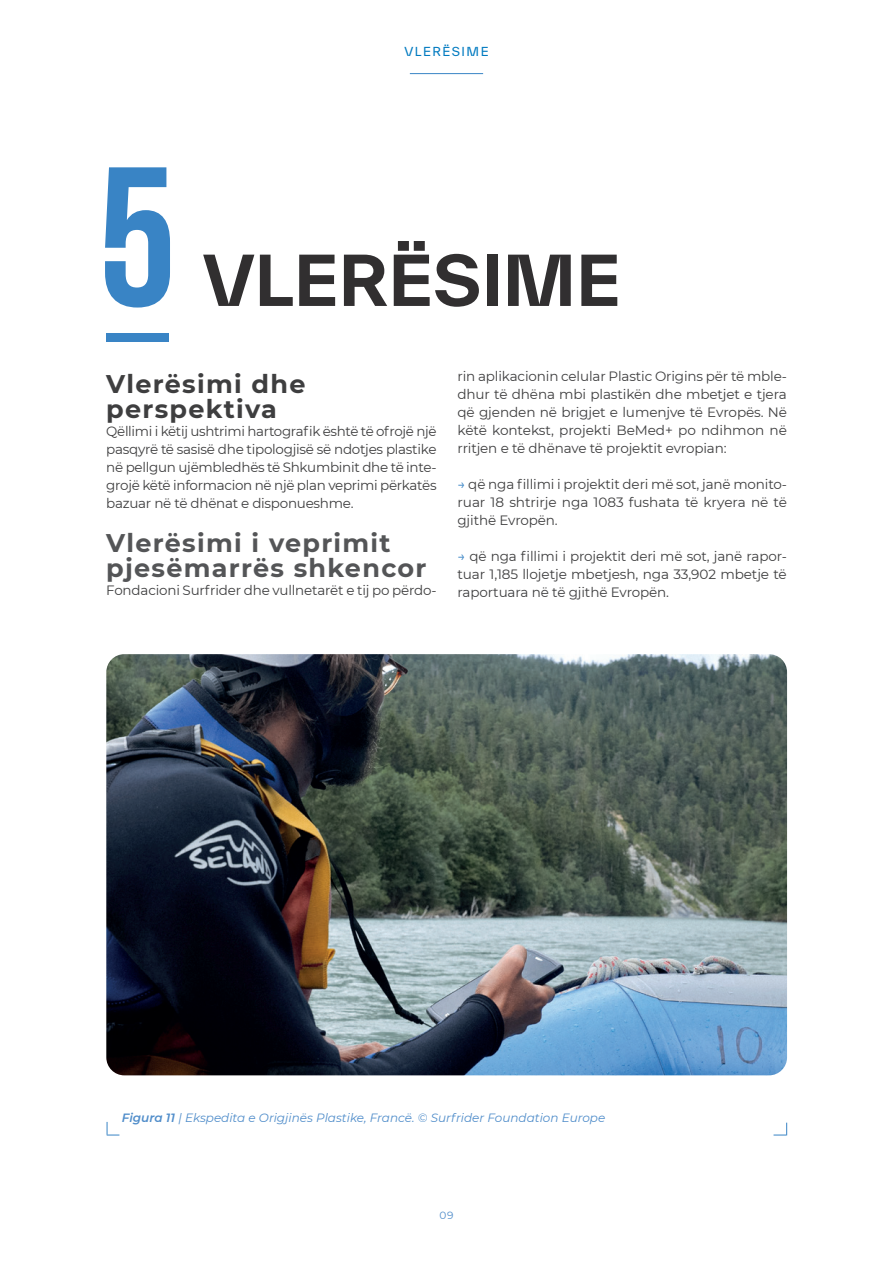
<style>
.page{position:relative;width:893px;height:1263px;background:#fff}
.page>*{position:absolute;margin:0;border:0;box-sizing:border-box;transform-origin:0 0}
.t1{font:700 198px "Bebas Neue";color:#3984c5}
.t2{font:700 67.5px "TWK Everett";color:#312f30}
.t3{font:700 25.5px/25.5px "Montserrat";letter-spacing:.05em;color:#545557}
.t4{font:700 25.5px/25.5px "Montserrat";letter-spacing:.05em;color:#3e3e3f}
.t5{font:13.5px/18px "Montserrat";letter-spacing:-.01em;color:#3e3e3f;text-align:justify}
.t6{font:italic 12px "Montserrat";color:#508dca}
.t7{font:12px "TWK Everett";letter-spacing:.125em;color:#007ac0}
.t8{font:10.5px "Montserrat";color:#508dca}
.s1{color:#3984c5}
.s2{font-weight:600}
</style>
<div class="page">
<div style="left:106px;top:333px;width:63px;height:8px;background:#3984c5"></div>
<hr style="left:410px;top:73px;width:73px;height:1px;background:#3984c5">
<img style="left:106px;top:654px;width:681px;height:421px">
<svg style="left:107px;top:1122px;width:12px;height:14px"></svg>
<svg style="left:773px;top:1123px;width:14px;height:13px"></svg>
<p class="t7" style="left:404px;top:43px;width:86px">VLERËSIME</p>
<h1 class="t1" style="left:98px;top:129px;width:80px">5</h1>
<h2 class="t2" style="left:203px;top:232px;width:419px">VLERËSIME</h2>
<h3 class="t4" style="left:106px;top:370px;width:201px">Vlerësimi dhe perspektiva</h3>
<p class="t5" style="left:106px;top:422px;width:332px">Qëllimi i këtij ushtrimi hartografik është të ofrojë një pasqyrë të sasisë dhe tipologjisë së ndotjes plastike në pellgun ujëmbledhës të Shkumbinit dhe të inte&shy;grojë këtë informacion në një plan veprimi përkatës bazuar në të dhënat e disponueshme.</p>
<h3 class="t3" style="left:106px;top:529px;width:322px">Vlerësimi i veprimit pjesëmarrës shkencor</h3>
<p class="t5" style="left:106px;top:581px;width:332px">Fondacioni Surfrider dhe vullnetarët e tij po përdo-</p>
<p class="t5" style="left:457px;top:367px;width:331px">rin aplikacionin celular Plastic Origins për të mble&shy;dhur të dhëna mbi plastikën dhe mbetjet e tjera që gjenden në brigjet e lumenjve të Evropës. Në këtë kontekst, projekti BeMed+ po ndihmon në rritjen e të dhënave të projektit evropian:</p>
<p class="t5" style="left:457px;top:475px;width:331px"><span class="s1">→</span> që nga fillimi i projektit deri më sot, janë monito&shy;ruar 18 shtrirje nga 1083 fushata të kryera në të gjithë Evropën.</p>
<p class="t5" style="left:457px;top:547px;width:331px"><span class="s1">→</span> që nga fillimi i projektit deri më sot, janë rapor&shy;tuar 1,185 llojetje mbetjesh, nga 33,902 mbetje të raportuara në të gjithë Evropën.</p>
<p class="t6" style="left:122px;top:1109px;width:485px"><span class="s2">Figura 11</span> | Ekspedita e Origjinës Plastike, Francë. © Surfrider Foundation Europe</p>
<p class="t8" style="left:440px;top:1208px;width:15px">09</p>
</div>
